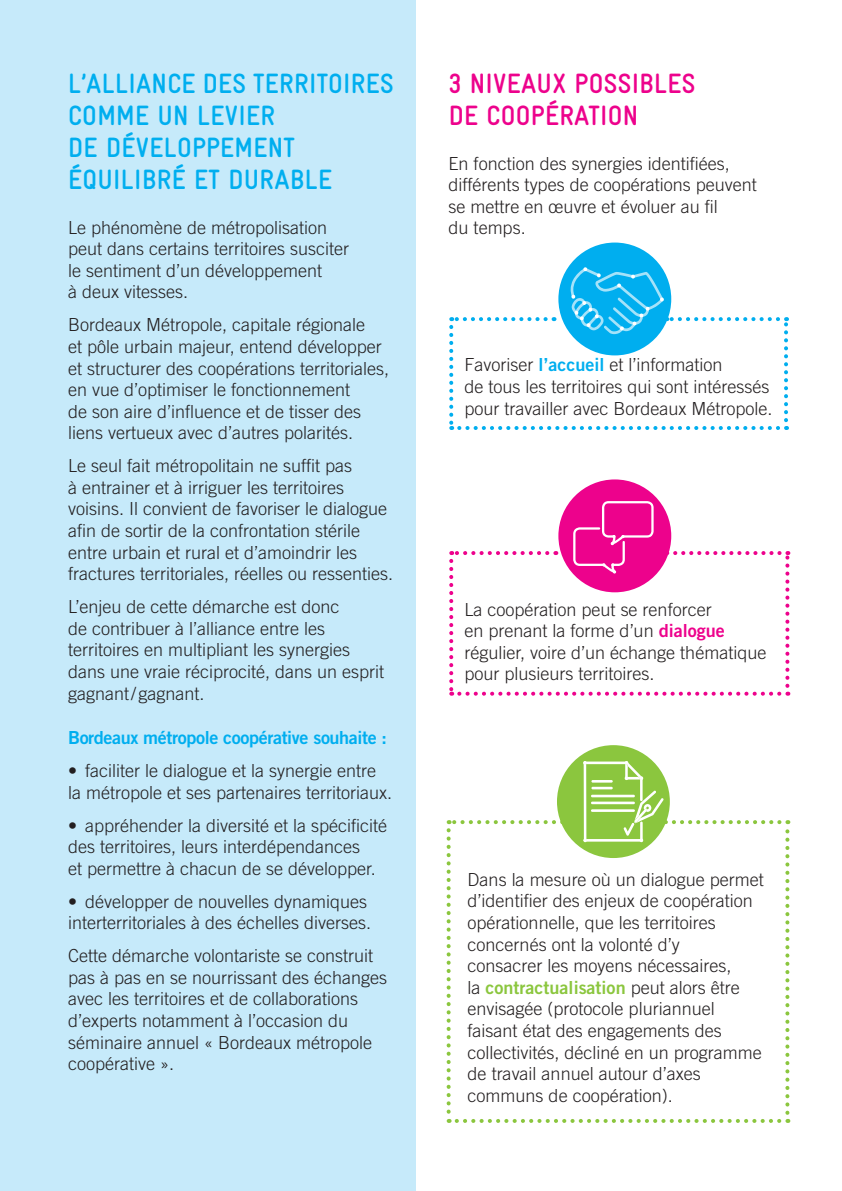
<style>
.page{position:relative;width:842px;height:1191px;background:#fff}
.page>*{position:absolute;margin:0;border:0;box-sizing:border-box;transform-origin:0 0}
.titres{font:700 28px/32px "Gravur Condensed Pro";letter-spacing:.01em;color:#00aeef}
.titres-2{font:700 28px/32px "Gravur Condensed Pro";letter-spacing:.01em;color:#ed028c}
.texte{font:300 18px/21.6px "Trade Gothic";color:#231f20}
.texte-2{font:18px "Trade Gothic Bold Two";letter-spacing:-.02em;color:#00aeef}
.s1{font-family:"Trade Gothic Bold Two";font-weight:400;color:#00aeef}
.s2{font-family:"Trade Gothic Bold Two";font-weight:400;color:#ed028c}
.s3{font-family:"Trade Gothic Bold Two";font-weight:400;color:#8bc63e}
</style>
<div class="page">
<div style="left:0;top:0;width:416px;height:1191px;background:#c6eafa"></div>
<svg style="left:451px;top:317px;width:95px;height:4px"></svg>
<svg style="left:449px;top:327px;width:4px;height:103px"></svg>
<svg style="left:459px;top:426px;width:328px;height:4px"></svg>
<svg style="left:784px;top:317px;width:4px;height:103px"></svg>
<svg style="left:449px;top:820px;width:105px;height:4px"></svg>
<svg style="left:447px;top:830px;width:4px;height:293px"></svg>
<svg style="left:457px;top:1119px;width:331px;height:4px"></svg>
<svg style="left:785px;top:820px;width:4px;height:292px"></svg>
<div style="left:558px;top:242px;width:113px;height:113px;background:#00aeef;border-radius:50%"></div>
<div style="left:557px;top:745px;width:113px;height:113px;background:#8bc63e;border-radius:50%"></div>
<svg style="left:583px;top:761px;width:196px;height:81px"></svg>
<div style="left:558px;top:479px;width:113px;height:113px;background:#ed028c;border-radius:50%"></div>
<svg style="left:449px;top:501px;width:340px;height:194px"></svg>
<svg style="left:571px;top:267px;width:207px;height:67px"></svg>
<p class="titres" style="left:68px;top:68px;width:327px">L’ALLIANCE DES TERRITOIRES<br>COMME UN LEVIER<br>DE DÉVELOPPEMENT<br>ÉQUILIBRÉ ET DURABLE</p>
<p class="texte" style="left:68px;top:216px;width:282px">Le phénomène de métropolisation peut dans certains territoires susciter le sentiment d’un développement<br>à deux vitesses.</p>
<p class="texte" style="left:68px;top:314px;width:322px">Bordeaux Métropole, capitale régionale<br>et pôle urbain majeur, entend développer et structurer des coopérations territoriales, en vue d’optimiser le fonctionnement<br>de son aire d’influence et de tisser des liens vertueux avec d’autres polarités.</p>
<p class="texte" style="left:68px;top:455px;width:326px">Le seul fait métropolitain ne suffit pas<br>à entrainer et à irriguer les territoires voisins. Il convient de favoriser le dialogue afin de sortir de la confrontation stérile entre urbain et rural et d’amoindrir les fractures territoriales, réelles ou ressenties.</p>
<p class="texte" style="left:68px;top:596px;width:318px">L’enjeu de cette démarche est donc<br>de contribuer à l’alliance entre les territoires en multipliant les synergies dans une vraie réciprocité, dans un esprit gagnant/ gagnant.</p>
<p class="texte-2" style="left:68px;top:726px;width:321px">Bordeaux métropole coopérative souhaite :</p>
<p class="texte" style="left:68px;top:759px;width:325px">• faciliter le dialogue et la synergie entre la métropole et ses partenaires territoriaux.</p>
<p class="texte" style="left:68px;top:814px;width:321px">• appréhender la diversité et la spécificité des territoires, leurs interdépendances<br>et permettre à chacun de se développer.</p>
<p class="texte" style="left:68px;top:890px;width:304px">• développer de nouvelles dynamiques interterritoriales à des échelles diverses.</p>
<p class="texte" style="left:68px;top:944px;width:321px">Cette démarche volontariste se construit pas à pas en se nourrissant des échanges avec les territoires et de collaborations d’experts notamment à l’occasion du séminaire annuel « Bordeaux métropole coopérative ».</p>
<p class="titres-2" style="left:449px;top:68px;width:248px">3 NIVEAUX POSSIBLES<br>DE COOPÉRATION</p>
<p class="texte" style="left:449px;top:152px;width:310px">En fonction des synergies identifiées, différents types de coopérations peuvent se mettre en œuvre et évoluer au fil<br>du temps.</p>
<p class="texte" style="left:465px;top:354px;width:309px">Favoriser <span class="s1">l’accueil</span> et l’information<br>de tous les territoires qui sont intéressés pour travailler avec Bordeaux Métropole.</p>
<p class="texte" style="left:465px;top:598px;width:303px">La coopération peut se renforcer<br>en prenant la forme d’un <span class="s2">dialogue </span>régulier, voire d’un échange thématique pour plusieurs territoires.</p>
<p class="texte" style="left:468px;top:868px;width:298px">Dans la mesure où un dialogue permet d’identifier des enjeux de coopération opérationnelle, que les territoires concernés ont la volonté d’y<br>consacrer les moyens nécessaires,<br>la <span class="s3">contractualisation</span> peut alors être envisagée (protocole pluriannuel faisant état des engagements des collectivités, décliné en un programme de travail annuel autour d’axes communs de coopération).</p>
</div>
